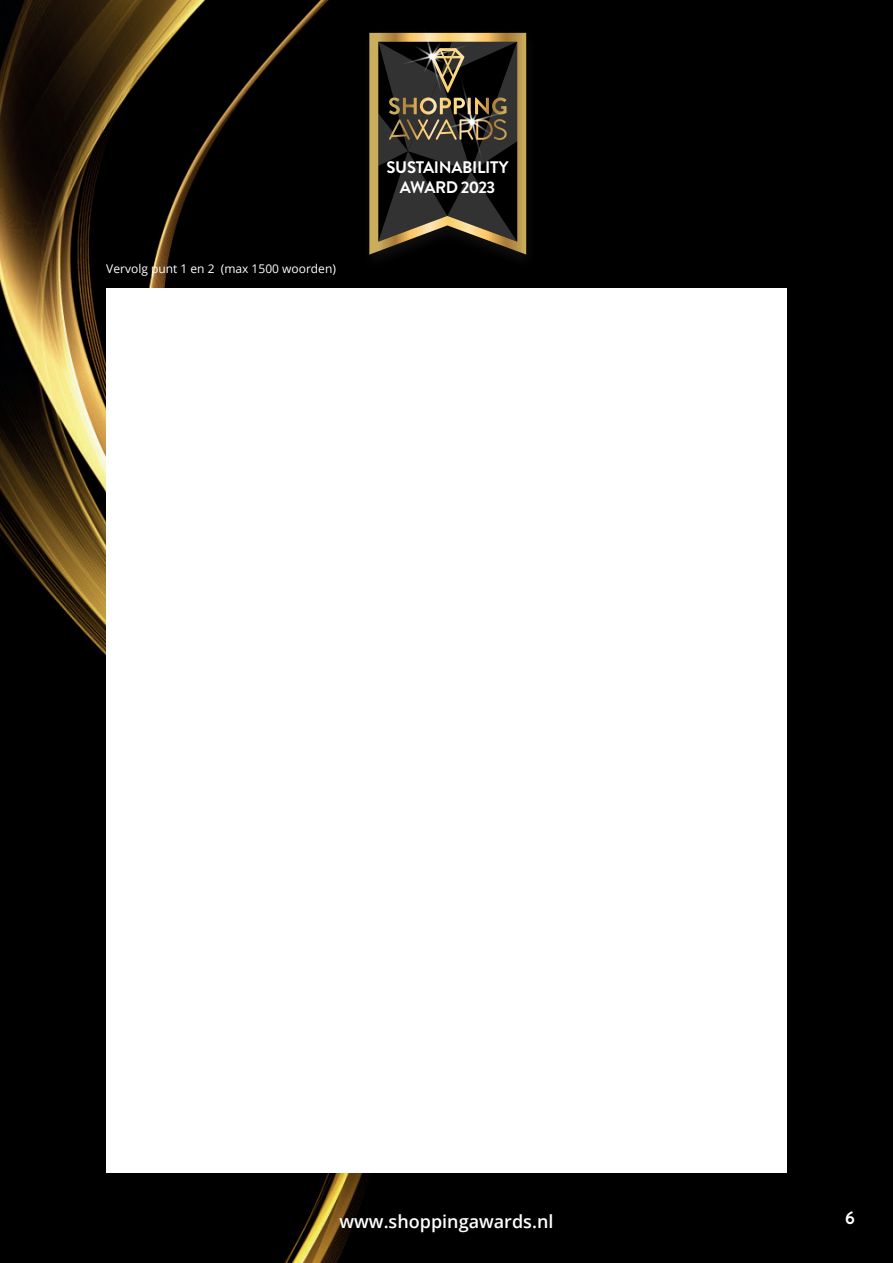
<style>
.page{position:relative;width:893px;height:1263px;background:#000001}
.page>*{position:absolute;margin:0;border:0;box-sizing:border-box;transform-origin:0 0}
.t1{font:600 18px "Open Sans";color:#fff}
.t2{font:700 18px "Brandon Grotesque";color:#fff}
.t3{font:700 16.8px/20.1px "Brandon Grotesque";letter-spacing:-.02em;color:#fff;text-align:center}
.t4{font:12px "Open Sans";color:#fff}
</style>
<div class="page">
<img style="left:0;top:0;width:369px;height:1263px">
<div style="left:106px;top:288px;width:681px;height:885px;background:#fff"></div>
<div style="left:360px;top:30px;width:178px;height:241px;background:#010001"></div>
<svg style="left:369px;top:33px;width:157px;height:222px"></svg>
<img style="left:387px;top:32px;width:96px;height:77px">
<img style="left:423px;top:63px;width:101px;height:112px">
<p class="t4" style="left:106px;top:260px;width:231px">Vervolg punt 1 en 2 (max 1500 woorden)</p>
<h2 class="t3" style="left:387px;top:157px;width:123px">SUSTAINABILITY<br>AWARD 2023</h2>
<h1 class="t1" style="left:340px;top:1209px;width:215px">www.shoppingawards.nl</h1>
<h1 class="t2" style="left:845px;top:1205px;width:11px">6</h1>
</div>
